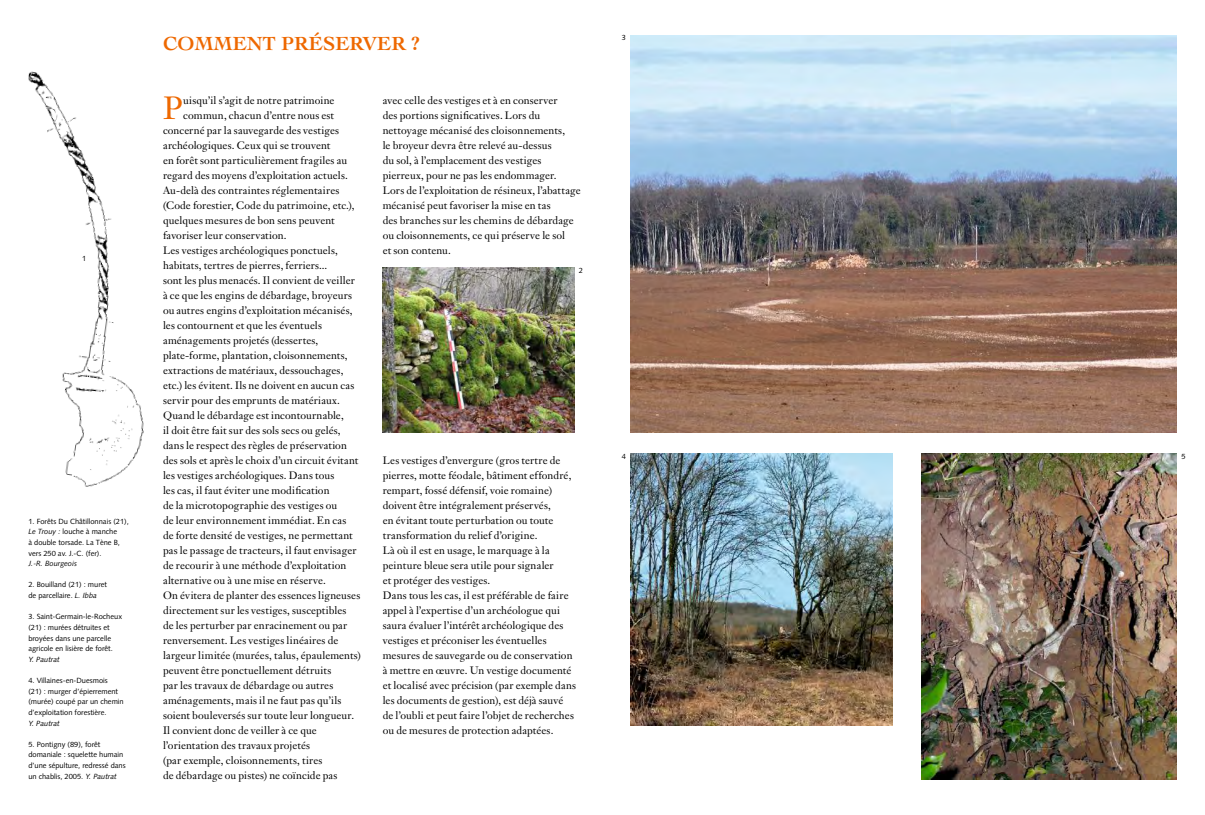
<style>
.page{position:relative;width:1205px;height:815px;background:#fff}
.page>*{position:absolute;margin:0;border:0;box-sizing:border-box;transform-origin:0 0}
.t1{font:31.62px "Janson Text";color:#ee6800}
.t2{font:700 20px "Cochin";letter-spacing:.005em;color:#ee6800}
.t3{font:10.62px/15px "Janson Text";letter-spacing:.01em;color:#000}
.t4{font:7.5px/10.6px "Syntax";color:#000}
.t5{font:italic 7.5px "Syntax";color:#000}
.s1{font-style:italic}
</style>
<div class="page">
<img style="left:921px;top:453px;width:255px;height:326px">
<img style="left:28px;top:71px;width:116px;height:416px">
<img style="left:631px;top:453px;width:261px;height:273px">
<img style="left:631px;top:35px;width:545px;height:398px">
<img style="left:383px;top:268px;width:191px;height:164px">
<p class="t4" style="left:82px;top:253px;width:6px">1</p>
<p class="t4" style="left:28px;top:516px;width:102px">1. Forêts Du Châtillonnais (21),<br><span class="s1">Le Trouy :</span> louche à manche<br>à double torsade. La Tène B, vers 250 av. J.-C. (fer).</p>
<p class="t5" style="left:28px;top:559px;width:50px">J.-R. Bourgeois</p>
<p class="t4" style="left:28px;top:580px;width:80px">2. Bouilland (21) : muret de parcellaire. <span class="s1">L. Ibba</span></p>
<p class="t4" style="left:28px;top:611px;width:95px">3. Saint-Germain-le-Rocheux (21) : murées détruites et broyées dans une parcelle agricole en lisière de forêt.</p>
<p class="t5" style="left:28px;top:655px;width:33px">Y. Pautrat</p>
<p class="t4" style="left:28px;top:675px;width:97px">4. Villaines-en-Duesmois<br>(21) : murger d’épierrement (murée) coupé par un chemin d’exploitation forestière.</p>
<p class="t5" style="left:28px;top:719px;width:33px">Y. Pautrat</p>
<p class="t4" style="left:28px;top:739px;width:99px">5. Pontigny (89), forêt domaniale : squelette humain d’une sépulture, redressé dans un chablis, 2005. <span class="s1">Y. Pautrat</span></p>
<h2 class="t2" style="left:163px;top:32px;width:259px">COMMENT PRÉSERVER ?</h2>
<h1 class="t1" style="left:163px;top:88px;width:21px">P</h1>
<p class="t3" style="left:183px;top:93px;width:153px">uisqu’il s’agit de notre patrimoine</p>
<p class="t3" style="left:183px;top:108px;width:152px">commun, chacun d’entre nous est</p>
<p class="t3" style="left:163px;top:123px;width:178px">concerné par la sauvegarde des vestiges</p>
<p class="t3" style="left:163px;top:138px;width:169px">archéologiques. Ceux qui se trouvent</p>
<p class="t3" style="left:163px;top:153px;width:186px">en forêt sont particulièrement fragiles au</p>
<p class="t3" style="left:163px;top:168px;width:186px">regard des moyens d’exploitation actuels.</p>
<p class="t3" style="left:163px;top:183px;width:178px">Au-delà des contraintes réglementaires</p>
<p class="t3" style="left:163px;top:198px;width:193px">(Code forestier, Code du patrimoine, etc.),</p>
<p class="t3" style="left:163px;top:213px;width:173px">quelques mesures de bon sens peuvent</p>
<p class="t3" style="left:163px;top:228px;width:125px">favoriser leur conservation.</p>
<p class="t3" style="left:163px;top:243px;width:176px">Les vestiges archéologiques ponctuels,</p>
<p class="t3" style="left:163px;top:258px;width:166px">habitats, tertres de pierres, ferriers...</p>
<p class="t3" style="left:163px;top:273px;width:193px">sont les plus menacés. Il convient de veiller</p>
<p class="t3" style="left:163px;top:288px;width:191px">à ce que les engins de débardage, broyeurs</p>
<p class="t3" style="left:163px;top:303px;width:191px">ou autres engins d’exploitation mécanisés,</p>
<p class="t3" style="left:163px;top:318px;width:160px">les contournent et que les éventuels</p>
<p class="t3" style="left:163px;top:333px;width:157px">aménagements projetés (dessertes,</p>
<p class="t3" style="left:163px;top:348px;width:186px">plate-forme, plantation, cloisonnements,</p>
<p class="t3" style="left:163px;top:363px;width:182px">extractions de matériaux, dessouchages,</p>
<p class="t3" style="left:163px;top:378px;width:193px">etc.) les évitent. Ils ne doivent en aucun cas</p>
<p class="t3" style="left:163px;top:393px;width:178px">servir pour des emprunts de matériaux.</p>
<p class="t3" style="left:163px;top:408px;width:182px">Quand le débardage est incontournable,</p>
<p class="t3" style="left:163px;top:423px;width:179px">il doit être fait sur des sols secs ou gelés,</p>
<p class="t3" style="left:163px;top:438px;width:185px">dans le respect des règles de préservation</p>
<p class="t3" style="left:163px;top:453px;width:197px">des sols et après le choix d’un circuit évitant</p>
<p class="t3" style="left:163px;top:468px;width:173px">les vestiges archéologiques. Dans tous</p>
<p class="t3" style="left:163px;top:483px;width:168px">les cas, il faut éviter une modification</p>
<p class="t3" style="left:163px;top:498px;width:176px">de la microtopographie des vestiges ou</p>
<p class="t3" style="left:163px;top:513px;width:185px">de leur environnement immédiat. En cas</p>
<p class="t3" style="left:163px;top:528px;width:191px">de forte densité de vestiges, ne permettant</p>
<p class="t3" style="left:163px;top:543px;width:195px">pas le passage de tracteurs, il faut envisager</p>
<p class="t3" style="left:163px;top:558px;width:185px">de recourir à une méthode d’exploitation</p>
<p class="t3" style="left:163px;top:573px;width:164px">alternative ou à une mise en réserve.</p>
<p class="t3" style="left:163px;top:588px;width:199px">On évitera de planter des essences ligneuses</p>
<p class="t3" style="left:163px;top:603px;width:185px">directement sur les vestiges, susceptibles</p>
<p class="t3" style="left:163px;top:618px;width:186px">de les perturber par enracinement ou par</p>
<p class="t3" style="left:163px;top:633px;width:177px">renversement. Les vestiges linéaires de</p>
<p class="t3" style="left:163px;top:648px;width:199px">largeur limitée (murées, talus, épaulements)</p>
<p class="t3" style="left:163px;top:663px;width:170px">peuvent être ponctuellement détruits</p>
<p class="t3" style="left:163px;top:678px;width:172px">par les travaux de débardage ou autres</p>
<p class="t3" style="left:163px;top:693px;width:180px">aménagements, mais il ne faut pas qu’ils</p>
<p class="t3" style="left:163px;top:708px;width:193px">soient bouleversés sur toute leur longueur.</p>
<p class="t3" style="left:163px;top:723px;width:155px">Il convient donc de veiller à ce que</p>
<p class="t3" style="left:163px;top:738px;width:149px">l’orientation des travaux projetés</p>
<p class="t3" style="left:163px;top:753px;width:161px">(par exemple, cloisonnements, tires</p>
<p class="t3" style="left:163px;top:768px;width:176px">de débardage ou pistes) ne coïncide pas</p>
<p class="t3" style="left:383px;top:93px;width:199px">avec celle des vestiges et à en conserver<br>des portions significatives. Lors du nettoyage mécanisé des cloisonnements,<br>le broyeur devra être relevé au-dessus<br>du sol, à l’emplacement des vestiges pierreux, pour ne pas les endommager.<br>Lors de l’exploitation de résineux, l’abattage mécanisé peut favoriser la mise en tas<br>des branches sur les chemins de débardage ou cloisonnements, ce qui préserve le sol<br>et son contenu.</p>
<p class="t4" style="left:579px;top:265px;width:6px">2</p>
<p class="t3" style="left:383px;top:453px;width:195px">Les vestiges d’envergure (gros tertre de pierres, motte féodale, bâtiment effondré, rempart, fossé défensif, voie romaine) doivent être intégralement préservés,<br>en évitant toute perturbation ou toute transformation du relief d’origine.<br>Là où il est en usage, le marquage à la peinture bleue sera utile pour signaler<br>et protéger des vestiges.<br>Dans tous les cas, il est préférable de faire appel à l’expertise d’un archéologue qui saura évaluer l’intérêt archéologique des vestiges et préconiser les éventuelles mesures de sauvegarde ou de conservation à mettre en œuvre. Un vestige documenté et localisé avec précision (par exemple dans les documents de gestion), est déjà sauvé de l’oubli et peut faire l’objet de recherches ou de mesures de protection adaptées.</p>
<p class="t4" style="left:622px;top:32px;width:6px">3</p>
<p class="t4" style="left:622px;top:451px;width:6px">4</p>
<p class="t4" style="left:1181px;top:451px;width:6px">5</p>
</div>
